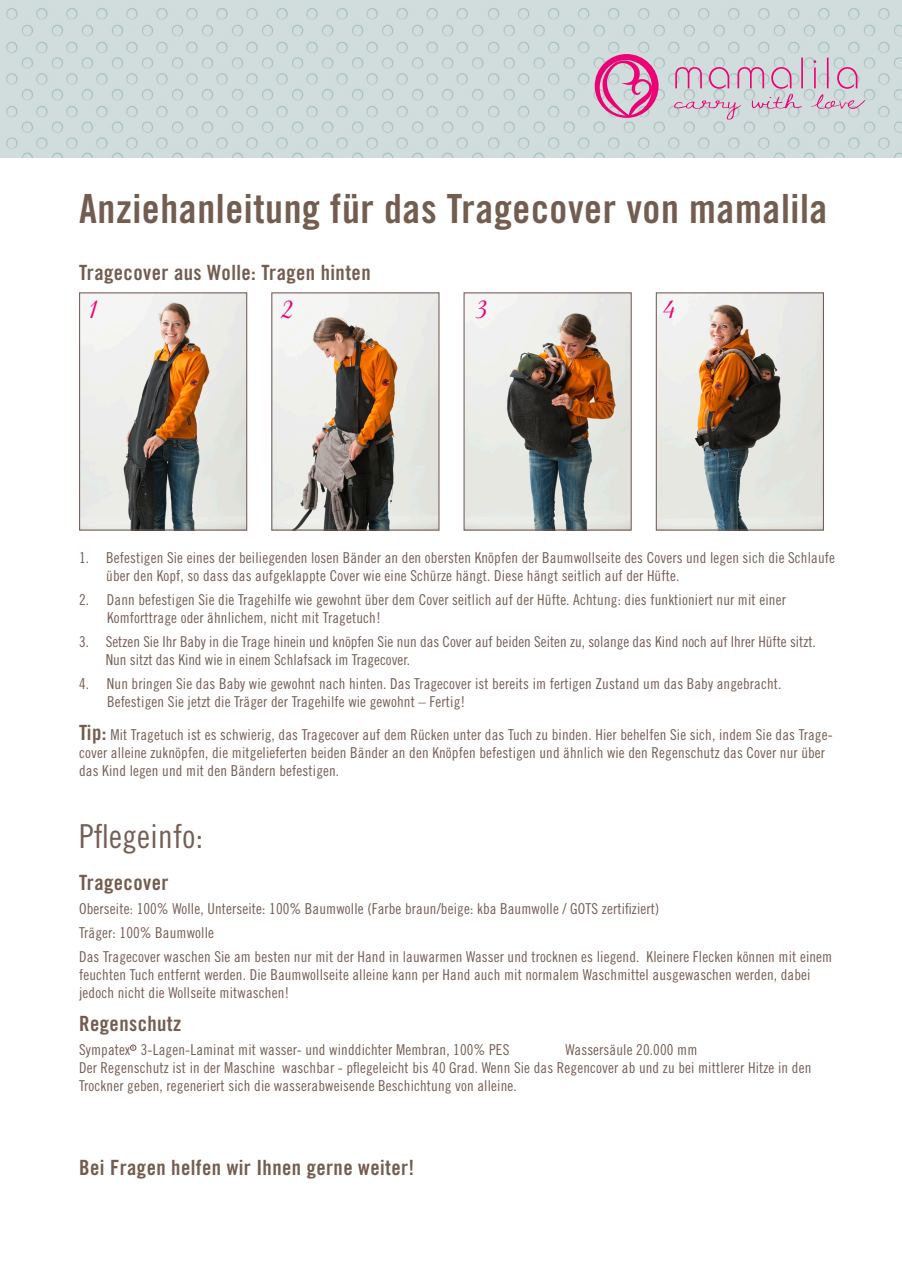
<style>
.page{position:relative;width:902px;height:1272px;background:#fff}
.page>*{position:absolute;margin:0;border:0;box-sizing:border-box;transform-origin:0 0}
.t1{font:40.2px "Trade Gothic Bold Cond Twenty";letter-spacing:.015em;color:#735c50}
.t2{font:33px "Trade Gothic Cond Eighteen";letter-spacing:.01em;color:#745d54}
.t3{font:30px "Amazone BT";color:#ed0275}
.t4{font:21px "Trade Gothic Bold Cond Twenty";letter-spacing:.02em;color:#735c50}
.t5{font:15px/18px "Trade Gothic Cond Eighteen";letter-spacing:.01em;color:#745d54}
.s1{font-family:"Trade Gothic Bold Cond Twenty";font-size:21px;color:#735c50}
</style>
<div class="page">
<img style="left:0;top:0;width:901px;height:158px">
<svg style="left:594px;top:54px;width:64px;height:64px;background:#d987b3"></svg>
<svg style="left:674px;top:58px;width:191px;height:62px;background:#d0c5d0"></svg>
<img style="left:81px;top:294px;width:164px;height:234px">
<div style="left:79px;top:292px;width:168px;height:238px;border:1px solid #735c55"></div>
<img style="left:273px;top:294px;width:164px;height:234px">
<div style="left:271px;top:292px;width:168px;height:238px;border:1px solid #735c55"></div>
<img style="left:465px;top:294px;width:164px;height:234px">
<div style="left:463px;top:292px;width:168px;height:238px;border:1px solid #735c55"></div>
<img style="left:657px;top:294px;width:164px;height:234px">
<div style="left:655px;top:292px;width:168px;height:238px;border:1px solid #735c55"></div>
<svg style="left:130px;top:1044px;width:6px;height:6px"></svg>
<h1 class="t1" style="left:79px;top:184px;width:749px">Anziehanleitung für das Tragecover von mamalila</h1>
<h3 class="t4" style="left:79px;top:259px;width:293px">Tragecover aus Wolle: Tragen hinten</h3>
<h3 class="t3" style="left:86px;top:291px;width:15px">1</h3>
<h3 class="t3" style="left:280px;top:291px;width:15px">2</h3>
<h3 class="t3" style="left:474px;top:291px;width:15px">3</h3>
<h3 class="t3" style="left:662px;top:291px;width:15px">4</h3>
<p class="t5" style="left:106px;top:548px;width:730px;text-indent:-27px">1. Befestigen Sie eines der beiliegenden losen Bänder an den obersten Knöpfen der Baumwollseite des Covers und legen sich die Schlaufe über den Kopf, so dass das aufgeklappte Cover wie eine Schürze hängt. Diese hängt seitlich auf der Hüfte.</p>
<p class="t5" style="left:107px;top:590px;width:680px;text-indent:-28px">2. Dann befestigen Sie die Tragehilfe wie gewohnt über dem Cover seitlich auf der Hüfte. Achtung: dies funktioniert nur mit einer<br>Komforttrage oder ähnlichem, nicht mit Tragetuch!</p>
<p class="t5" style="left:106px;top:632px;width:711px;text-indent:-27px">3. Setzen Sie Ihr Baby in die Trage hinein und knöpfen Sie nun das Cover auf beiden Seiten zu, solange das Kind noch auf Ihrer Hüfte sitzt.<br>Nun sitzt das Kind wie in einem Schlafsack im Tragecover.</p>
<p class="t5" style="left:107px;top:674px;width:676px;text-indent:-28px">4. Nun bringen Sie das Baby wie gewohnt nach hinten. Das Tragecover ist bereits im fertigen Zustand um das Baby angebracht.<br>Befestigen Sie jetzt die Träger der Tragehilfe wie gewohnt – Fertig!</p>
<p class="t5" style="left:79px;top:725px;width:755px"><span class="s1">Tip:</span> Mit Tragetuch ist es schwierig, das Tragecover auf dem Rücken unter das Tuch zu binden. Hier behelfen Sie sich, indem Sie das Trage&shy;cover alleine zuknöpfen, die mitgelieferten beiden Bänder an den Knöpfen befestigen und ähnlich wie den Regenschutz das Cover nur über das Kind legen und mit den Bändern befestigen.</p>
<h2 class="t2" style="left:79px;top:816px;width:125px">Pflegeinfo:</h2>
<h3 class="t4" style="left:79px;top:869px;width:91px">Tragecover</h3>
<p class="t5" style="left:79px;top:896px;width:754px;line-height:24px">Oberseite: 100% Wolle, Unterseite: 100% Baumwolle (Farbe braun/beige: kba Baumwolle / GOTS zertifiziert)<br>Träger: 100% Baumwolle<br>Das Tragecover waschen Sie am besten nur mit der Hand in lauwarmen Wasser und trocknen es liegend. Kleinere Flecken können mit einem</p>
<p class="t5" style="left:79px;top:965px;width:732px">feuchten Tuch entfernt werden. Die Baumwollseite alleine kann per Hand auch mit normalem Waschmittel ausgewaschen werden, dabei jedoch nicht die Wollseite mitwaschen!</p>
<h3 class="t4" style="left:79px;top:1010px;width:104px">Regenschutz</h3>
<p class="t5" style="left:79px;top:1040px;width:431px">Sympatex 3-Lagen-Laminat mit wasser- und winddichter Membran, 100% PES</p>
<p class="t5" style="left:79px;top:1040px;width:733px;text-indent:486px">Wassersäule 20.000 mm<br>Der Regenschutz ist in der Maschine waschbar - pflegeleicht bis 40 Grad. Wenn Sie das Regencover ab und zu bei mittlerer Hitze in den<br>Trockner geben, regeneriert sich die wasserabweisende Beschichtung von alleine.</p>
<h3 class="t4" style="left:79px;top:1154px;width:337px">Bei Fragen helfen wir Ihnen gerne weiter!</h3>
</div>
